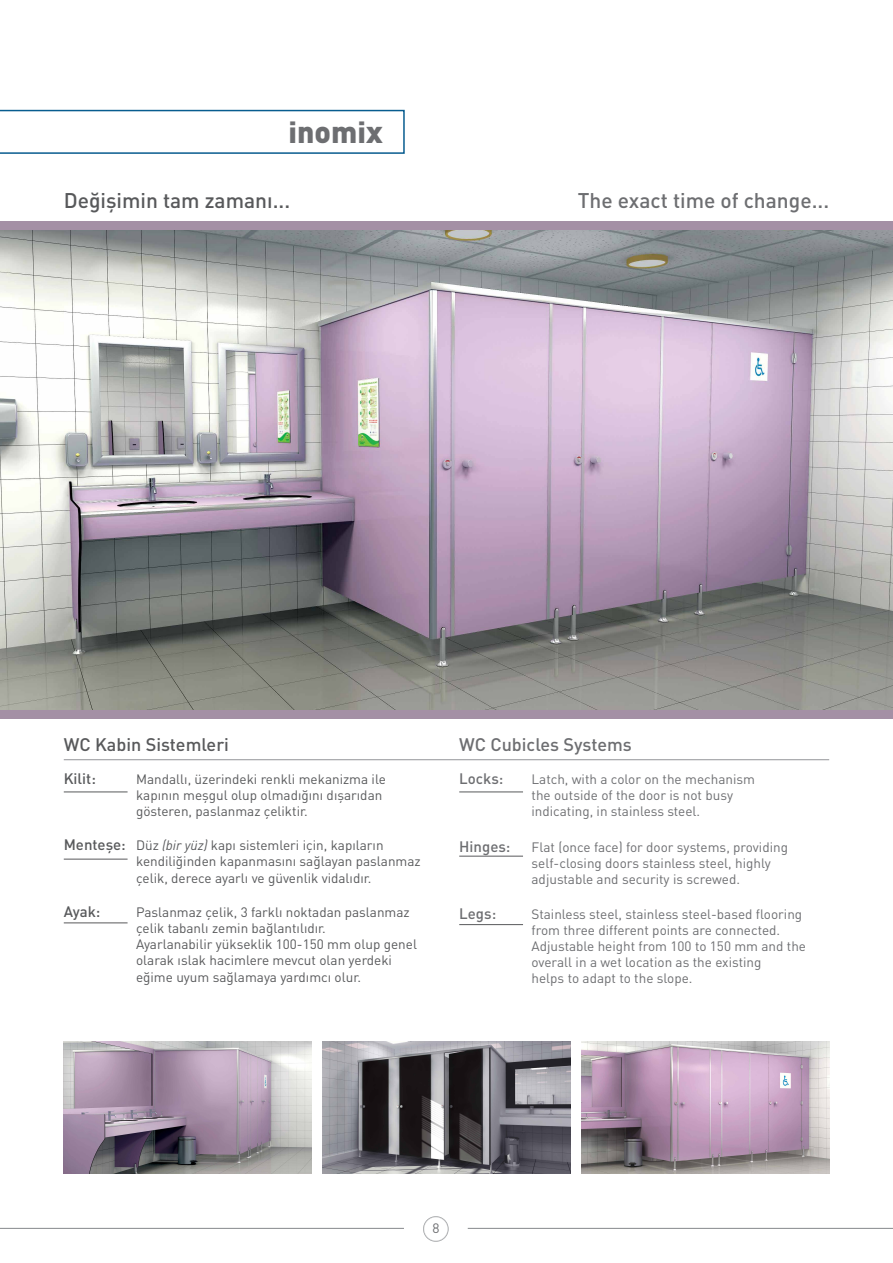
<style>
.page{position:relative;width:893px;height:1263px;background:#fff}
.page>*{position:absolute;margin:0;border:0;box-sizing:border-box;transform-origin:0 0}
.t1{font:30px "DIM Bla";color:#6d6e71}
.t2{font:21px "DIM Med";color:#6d6e71}
.t3{font:21px "DIM Med";color:#58595b}
.t4{font:18px "DIM Med";color:#58595b}
.t5{font:18px "DIM Med";color:#6d6e71}
.t6{font:15px "DIM Med";color:#6d6e71}
.t7{font:15px "DIM Med";color:#58595b}
.t8{font:13.5px/16.2px "DIM Reg";color:#58595b}
.t9{font:13.5px/16.2px "DIM Reg";color:#6d6e71}
.s1{font-family:"DIM Med";font-size:15px}
.s2{font-style:italic}
</style>
<div class="page">
<div style="left:423px;top:1216px;width:26px;height:26px;border:1px solid #939598;border-radius:50%"></div>
<div style="left:423px;top:1216px;width:25px;height:25px;background:#fff;border-radius:50%"></div>
<hr style="left:468px;top:1228px;width:425px;height:1px;background:#939598">
<hr style="left:0;top:1228px;width:404px;height:1px;background:#939598">
<svg style="left:0;top:110px;width:405px;height:44px"></svg>
<img style="left:322px;top:1042px;width:248px;height:132px">
<img style="left:0;top:230px;width:893px;height:480px">
<div style="left:0;top:710px;width:893px;height:9px;background:#a490a5"></div>
<hr style="left:64px;top:759px;width:765px;height:1px;background:#939598">
<div style="left:0;top:221px;width:893px;height:9px;background:#a490a5"></div>
<hr style="left:64px;top:791px;width:64px;height:1px;background:#58595b">
<hr style="left:459px;top:791px;width:64px;height:1px;background:#58595b">
<hr style="left:459px;top:856px;width:64px;height:1px;background:#58595b">
<hr style="left:459px;top:924px;width:64px;height:1px;background:#58595b">
<hr style="left:64px;top:859px;width:64px;height:1px;background:#58595b">
<hr style="left:64px;top:922px;width:64px;height:1px;background:#58595b">
<img style="left:64px;top:1042px;width:248px;height:132px">
<img style="left:581px;top:1042px;width:248px;height:132px">
<h1 class="t1" style="left:289px;top:112px;width:96px">inomix</h1>
<h2 class="t3" style="left:64px;top:187px;width:228px">Değişimin tam zamanı...</h2>
<h2 class="t2" style="left:578px;top:187px;width:253px">The exact time of change...</h2>
<h3 class="t4" style="left:64px;top:733px;width:166px">WC Kabin Sistemleri</h3>
<p class="t7" style="left:64px;top:768px;width:34px">Kilit:</p>
<p class="t8" style="left:136px;top:770px;width:251px">Mandallı, üzerindeki renkli mekanizma ile kapının meşgul olup olmadığını dışarıdan gösteren, paslanmaz çeliktir.</p>
<p class="t8" style="left:136px;top:837px;width:286px;text-indent:-72px"><span class="s1">Menteşe:</span> Düz <span class="s2">(bir yüz)</span> kapı sistemleri için, kapıların kendiliğinden kapanmasını sağlayan paslanmaz çelik, derece ayarlı ve güvenlik vidalıdır.</p>
<p class="t7" style="left:64px;top:902px;width:38px">Ayak:</p>
<p class="t8" style="left:136px;top:903px;width:282px">Paslanmaz çelik, 3 farklı noktadan paslanmaz çelik tabanlı zemin bağlantılıdır.<br>Ayarlanabilir yükseklik 100-150 mm olup genel olarak ıslak hacimlere mevcut olan yerdeki eğime uyum sağlamaya yardımcı olur.</p>
<h3 class="t5" style="left:459px;top:733px;width:174px">WC Cubicles Systems</h3>
<p class="t6" style="left:459px;top:768px;width:46px">Locks:</p>
<p class="t9" style="left:531px;top:770px;width:225px">Latch, with a color on the mechanism the outside of the door is not busy indicating, in stainless steel.</p>
<p class="t6" style="left:459px;top:837px;width:53px">Hinges:</p>
<p class="t9" style="left:531px;top:839px;width:258px">Flat (once face) for door systems, providing self-closing doors stainless steel, highly adjustable and security is screwed.</p>
<p class="t6" style="left:459px;top:903px;width:38px">Legs:</p>
<p class="t9" style="left:531px;top:905px;width:276px">Stainless steel, stainless steel-based flooring from three different points are connected.<br>Adjustable height from 100 to 150 mm and the overall in a wet location as the existing<br>helps to adapt to the slope.</p>
<p class="t9" style="left:432px;top:1220px;width:9px">8</p>
</div>
